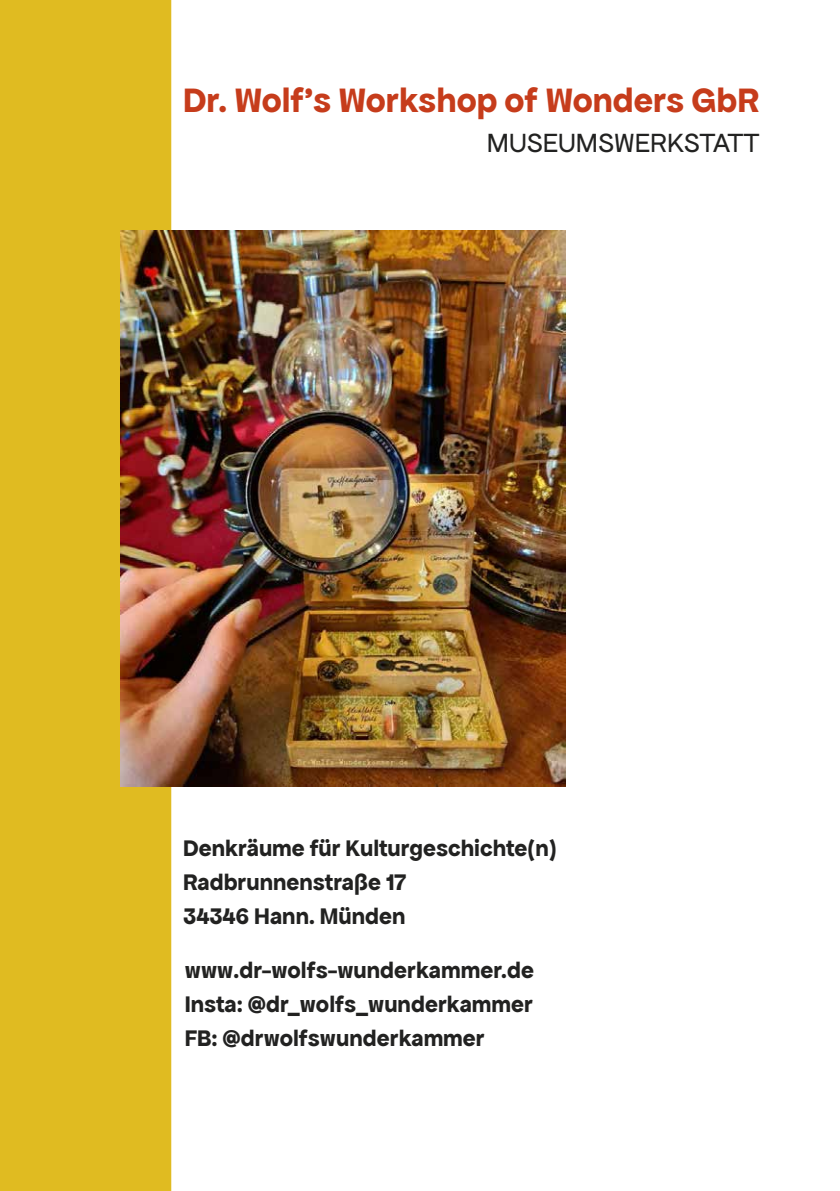
<style>
.page{position:relative;width:840px;height:1191px;background:#fff}
.page>*{position:absolute;margin:0;border:0;box-sizing:border-box;transform-origin:0 0}
.t1{font:700 36px "Apfel Grotezk";color:#c63c1b}
.t2{font:28px "Apfel Grotezk";color:#222221}
.t3{font:700 24px/34px "Apfel Grotezk";color:#222221}
</style>
<div class="page">
<div style="left:0;top:0;width:171px;height:1191px;background:#e0bb21"></div>
<img style="left:120px;top:231px;width:445px;height:555px">
<h1 class="t1" style="left:183px;top:79px;width:577px">Dr. Wolf's Workshop of Wonders GbR</h1>
<p class="t2" style="left:486px;top:128px;width:274px">MUSEUMSWERKSTATT</p>
<p class="t3" style="left:183px;top:830px;width:375px">Denkräume für Kulturgeschichte(n)<br>Radbrunnenstraße 17<br>34346 Hann. Münden</p>
<p class="t3" style="left:185px;top:953px;width:350px;text-align:justify">www.dr-wolfs-wunderkammer.de Insta: @dr_wolfs_wunderkammer FB: @drwolfswunderkammer</p>
</div>
